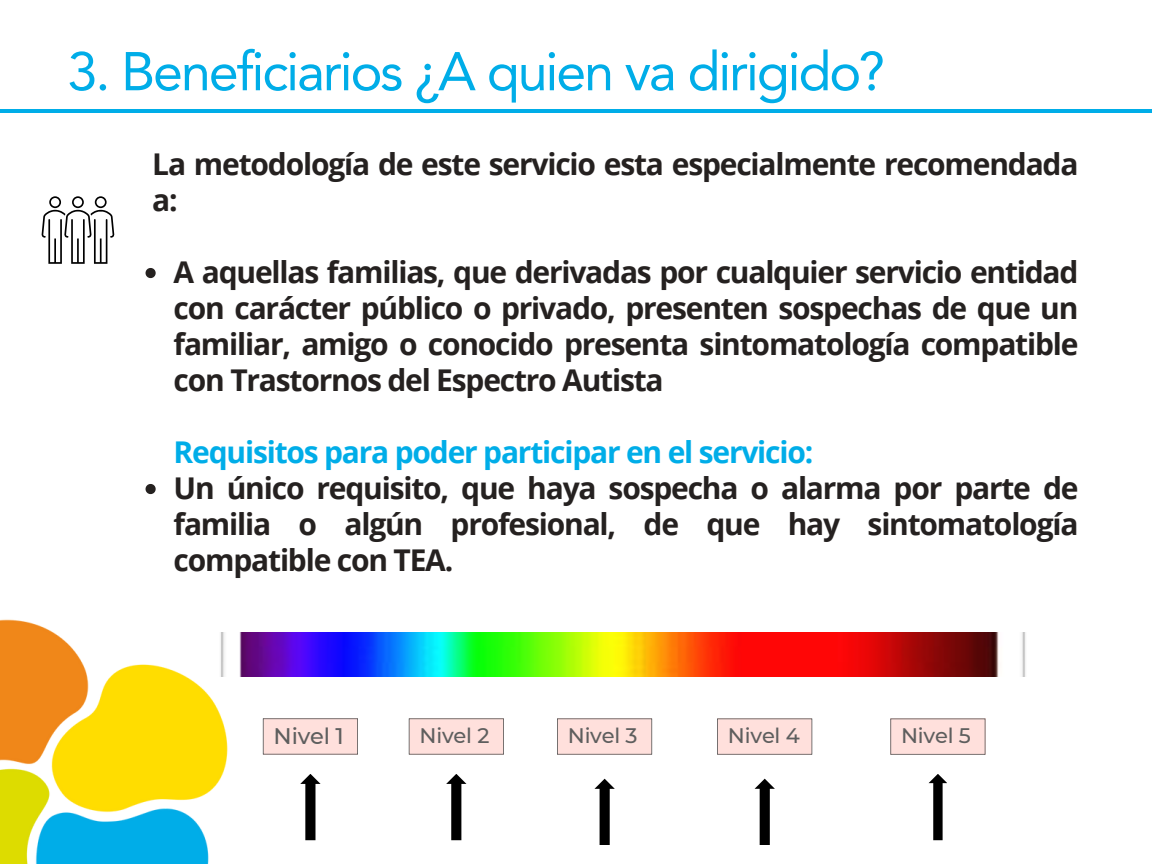
<style>
.page{position:relative;width:1152px;height:864px;background:#fff}
.page>*{position:absolute;margin:0;border:0;box-sizing:border-box;transform-origin:0 0}
.t1{font:54px "Avenir LT Pro";letter-spacing:-.04em;color:#00ade8}
.t2{font:700 30px/36px "Open Sans";letter-spacing:-.04em;color:#252120;text-align:justify}
.t3{font:700 30px "Open Sans";letter-spacing:-.04em;color:#00ade8}
.t4{font:500 22.5px "Montserrat";letter-spacing:-.01em;color:#5e5e5e}
.t5{font:500 21px "Montserrat";letter-spacing:-.01em;color:#5e5e5e}
</style>
<div class="page">
<img style="left:0;top:619px;width:228px;height:245px">
<hr style="left:0;top:109px;width:1152px;height:3px;background:#00ade8">
<svg style="left:146px;top:268px;width:10px;height:10px"></svg>
<svg style="left:146px;top:484px;width:10px;height:10px"></svg>
<img style="left:216px;top:632px;width:810px;height:44px">
<svg style="left:263px;top:718px;width:95px;height:37px;background:#f5d8d4"></svg>
<svg style="left:409px;top:718px;width:95px;height:37px;background:#f5d8d4"></svg>
<svg style="left:557px;top:718px;width:95px;height:37px;background:#f5d8d4"></svg>
<svg style="left:717px;top:718px;width:95px;height:37px;background:#f5d8d4"></svg>
<svg style="left:890px;top:718px;width:96px;height:37px;background:#f4d7d4"></svg>
<svg style="left:594px;top:779px;width:21px;height:66px"></svg>
<svg style="left:41px;top:196px;width:73px;height:68px"></svg>
<svg style="left:446px;top:774px;width:20px;height:66px"></svg>
<svg style="left:300px;top:774px;width:21px;height:66px"></svg>
<svg style="left:755px;top:779px;width:20px;height:66px"></svg>
<svg style="left:929px;top:774px;width:18px;height:66px"></svg>
<p class="t1" style="left:68px;top:49px;width:819px">3. Beneficiarios ¿A quien va dirigido?</p>
<p class="t2" style="left:152px;top:145px;width:928px">La metodología de este servicio esta especialmente recomendada a:</p>
<p class="t2" style="left:174px;top:253px;width:906px">A aquellas familias, que derivadas por cualquier servicio entidad con carácter público o privado, presenten sospechas de que un familiar, amigo o conocido presenta sintomatología compatible con Trastornos del Espectro Autista</p>
<p class="t3" style="left:174px;top:431px;width:641px">Requisitos para poder participar en el servicio:</p>
<p class="t2" style="left:174px;top:469px;width:906px">Un único requisito, que haya sospecha o alarma por parte de familia o algún profesional, de que hay sintomatología compatible con TEA.</p>
<p class="t4" style="left:274px;top:722px;width:72px">Nivel 1</p>
<p class="t5" style="left:420px;top:723px;width:71px">Nivel 2</p>
<p class="t5" style="left:568px;top:723px;width:71px">Nivel 3</p>
<p class="t5" style="left:728px;top:723px;width:73px">Nivel 4</p>
<p class="t5" style="left:901px;top:723px;width:71px">Nivel 5</p>
</div>
